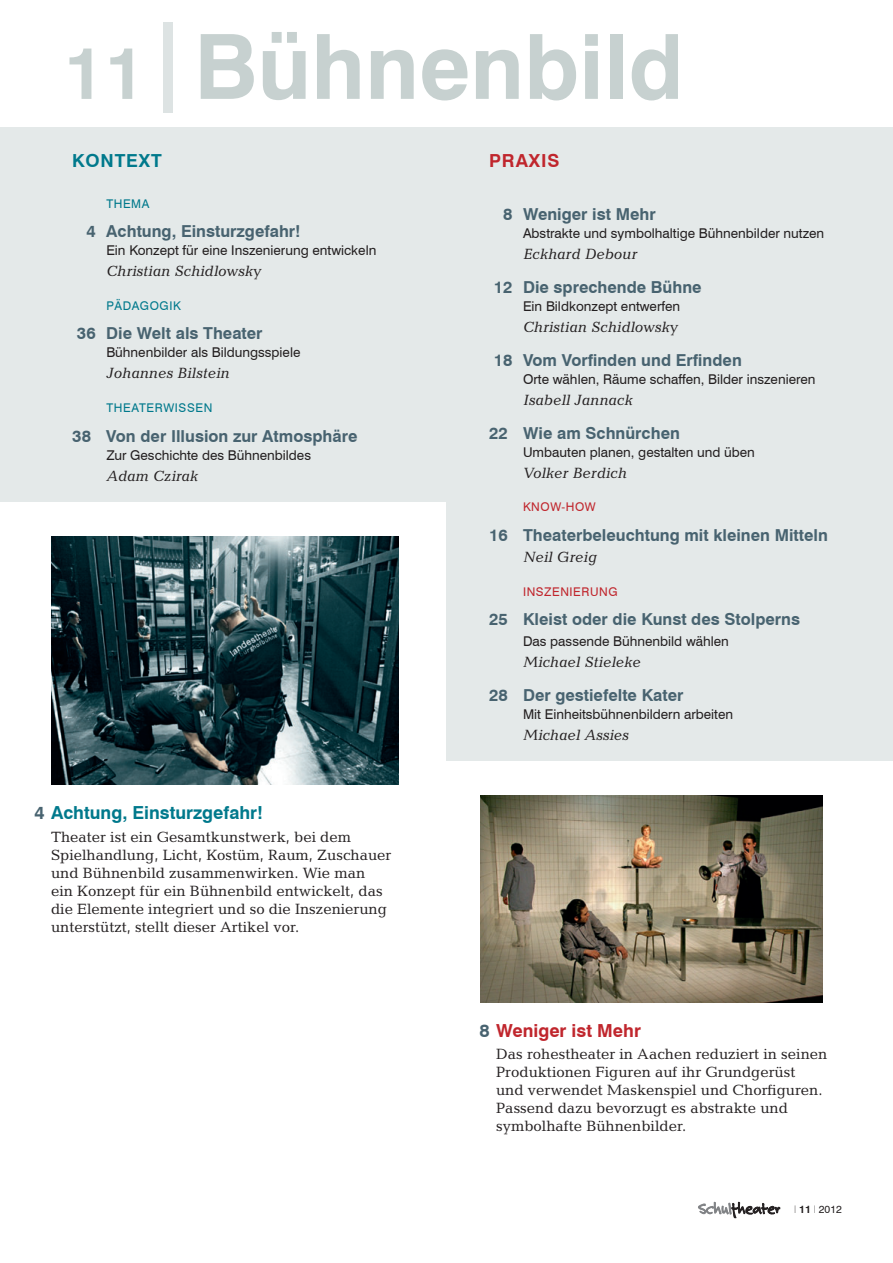
<style>
.page{position:relative;width:893px;height:1263px;background:#fff}
.page>*{position:absolute;margin:0;border:0;box-sizing:border-box;transform-origin:0 0}
.t1{font:700 90px "Swiss 721 BT";color:#c7d1d0}
.t2{font:700 18px "Swiss 721 BT";color:#00798c}
.t3{font:700 18px "Swiss 721 BT";color:#c0262d}
.t4{font:700 18px "Swiss 721 BT";letter-spacing:.05em;color:#00798c}
.t5{font:700 16.5px "Swiss 721 BT";color:#486370}
.t6{font:15px/18px "Candida Std";color:#231f20}
.t7{font:italic 15px "Candida Std";color:#231f20}
.t8{font:13.5px "Swiss 721 BT";color:#231f20}
.t9{font:12px "Swiss 721 BT";letter-spacing:.05em;color:#00798c}
.t10{font:12px "Swiss 721 BT";letter-spacing:.05em;color:#c0262d}
.t11{font:10.5px "Swiss 721 BT";color:#231f20}
.s1{font-size:72px}
.s2{color:#dde3e3}
.s3{color:#486370}
.s4{font-weight:100}
.s5{font-weight:700}
</style>
<div class="page">
<div style="left:446px;top:128px;width:447px;height:633px;background:#e4e9e9"></div>
<div style="left:0;top:128px;width:446px;height:374px;background:#e4e9e9"></div>
<img style="left:480px;top:795px;width:343px;height:207px">
<img style="left:51px;top:536px;width:348px;height:248px">
<svg style="left:698px;top:1202px;width:82px;height:16px"></svg>
<h1 class="t1" style="left:64px;top:12px;width:622px"><span class="s1">11</span><span class="s2">|</span>Bühnenbild</h1>
<p class="t4" style="left:72px;top:149px;width:91px">KONTEXT</p>
<p class="t9" style="left:106px;top:196px;width:45px">THEMA</p>
<p class="t5" style="left:86px;top:221px;width:216px">4 Achtung, Einsturzgefahr!</p>
<p class="t8" style="left:106px;top:242px;width:272px">Ein Konzept für eine Inszenierung entwickeln</p>
<p class="t7" style="left:106px;top:262px;width:157px">Christian Schidlowsky</p>
<p class="t9" style="left:106px;top:298px;width:76px">PÄDAGOGIK</p>
<p class="t5" style="left:77px;top:323px;width:187px">36 Die Welt als Theater</p>
<p class="t8" style="left:106px;top:344px;width:196px">Bühnenbilder als Bildungsspiele</p>
<p class="t7" style="left:106px;top:365px;width:125px">Johannes Bilstein</p>
<p class="t9" style="left:106px;top:401px;width:108px">THEATERWISSEN</p>
<p class="t5" style="left:72px;top:426px;width:287px">38 Von der Illusion zur Atmosphäre</p>
<p class="t8" style="left:106px;top:447px;width:206px">Zur Geschichte des Bühnenbildes</p>
<p class="t7" style="left:106px;top:467px;width:93px">Adam Czirak</p>
<p class="t2" style="left:34px;top:802px;width:230px"><span class="s3">4</span> Achtung, Einsturzgefahr!</p>
<p class="t6" style="left:51px;top:828px;width:342px">Theater ist ein Gesamtkunstwerk, bei dem Spielhandlung, Licht, Kostüm, Raum, Zuschauer und Bühnenbild zusammenwirken. Wie man<br>ein Konzept für ein Bühnenbild entwickelt, das die Elemente integriert und so die Inszenierung unterstützt, stellt dieser Artikel vor.</p>
<p class="t3" style="left:489px;top:149px;width:72px">PRAXIS</p>
<p class="t5" style="left:503px;top:204px;width:154px">8 Weniger ist Mehr</p>
<p class="t8" style="left:523px;top:225px;width:303px">Abstrakte und symbolhaltige Bühnenbilder nutzen</p>
<p class="t7" style="left:523px;top:246px;width:116px">Eckhard Debour</p>
<p class="t5" style="left:494px;top:277px;width:209px">12 Die sprechende Bühne</p>
<p class="t8" style="left:523px;top:298px;width:159px">Ein Bildkonzept entwerfen</p>
<p class="t7" style="left:523px;top:318px;width:157px">Christian Schidlowsky</p>
<p class="t5" style="left:494px;top:350px;width:250px">18 Vom Vorfinden und Erfinden</p>
<p class="t8" style="left:523px;top:371px;width:294px">Orte wählen, Räume schaffen, Bilder inszenieren</p>
<p class="t7" style="left:523px;top:391px;width:111px">Isabell Jannack</p>
<p class="t5" style="left:489px;top:423px;width:192px">22 Wie am Schnürchen</p>
<p class="t8" style="left:523px;top:444px;width:233px">Umbauten planen, gestalten und üben</p>
<p class="t7" style="left:523px;top:464px;width:105px">Volker Berdich</p>
<p class="t10" style="left:523px;top:500px;width:74px">KNOW-HOW</p>
<p class="t5" style="left:489px;top:525px;width:340px">16 Theaterbeleuchtung mit kleinen Mitteln</p>
<p class="t7" style="left:523px;top:548px;width:76px">Neil Greig</p>
<p class="t10" style="left:523px;top:584px;width:96px">INSZENIERUNG</p>
<p class="t5" style="left:489px;top:609px;width:313px">25 Kleist oder die Kunst des Stolperns</p>
<p class="t8" style="left:523px;top:633px;width:207px">Das passende Bühnenbild wählen</p>
<p class="t7" style="left:523px;top:653px;width:119px">Michael Stieleke</p>
<p class="t5" style="left:489px;top:685px;width:196px">28 Der gestiefelte Kater</p>
<p class="t8" style="left:523px;top:706px;width:212px">Mit Einheitsbühnenbildern arbeiten</p>
<p class="t7" style="left:523px;top:726px;width:107px">Michael Assies</p>
<p class="t3" style="left:480px;top:1020px;width:163px"><span class="s3">8</span> Weniger ist Mehr</p>
<p class="t6" style="left:496px;top:1045px;width:333px">Das rohestheater in Aachen reduziert in seinen Produktionen Figuren auf ihr Grundgerüst<br>und verwendet Maskenspiel und Chorfiguren.<br>Passend dazu bevorzugt es abstrakte und symbolhafte Bühnenbilder.</p>
<p class="t11" style="left:794px;top:1203px;width:49px"><span class="s4">I</span> <span class="s5">11</span> <span class="s4">I</span> 2012</p>
</div>
